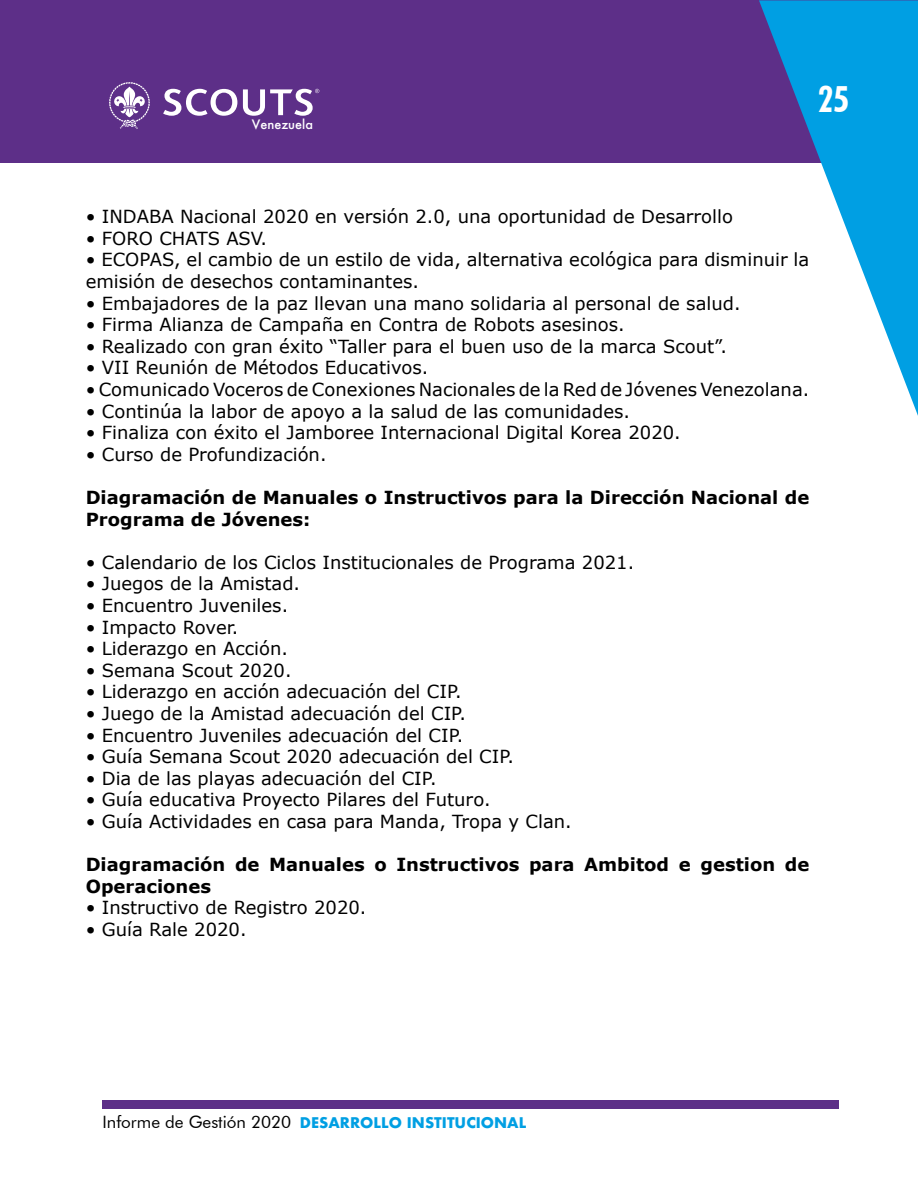
<style>
.page{position:relative;width:918px;height:1188px;background:#fff}
.page>*{position:absolute;margin:0;border:0;box-sizing:border-box;transform-origin:0 0}
.t1{font:700 condensed 36px "Futura BT";color:#fff}
.t2{font:18px/21.6px "Verdana";color:#000}
.t3{font:700 18px/21.6px "Verdana";color:#000}
.t4{font:700 14.4px "Futura";color:#009fe3}
.t5{font:500 12.75px "Futura";color:#fff}
.s1{font-family:"Futura BT";font-weight:400;font-size:17.1px;color:#000}
</style>
<div class="page">
<div style="left:0;top:0;width:918px;height:163px;background:#5d2f88"></div>
<svg style="left:759px;top:0;width:159px;height:416px"></svg>
<svg style="left:109px;top:82px;width:41px;height:47px"></svg>
<svg style="left:163px;top:89px;width:74px;height:27px"></svg>
<svg style="left:243px;top:89px;width:76px;height:27px"></svg>
<div style="left:102px;top:1100px;width:737px;height:8px;background:#5d2f88"></div>
<p class="t5" style="left:252px;top:115px;width:63px">Venezuela</p>
<h1 class="t1" style="left:818px;top:77px;width:33px">25</h1>
<p class="t2" style="left:86px;top:206px;width:649px">• INDABA Nacional 2020 en versión 2.0, una oportunidad de Desarrollo</p>
<p class="t2" style="left:86px;top:228px;width:183px">• FORO CHATS ASV.</p>
<p class="t2" style="left:86px;top:249px;width:725px">• ECOPAS, el cambio de un estilo de vida, alternativa ecológica para disminuir la emisión de desechos contaminantes.</p>
<p class="t2" style="left:86px;top:292px;width:656px">• Embajadores de la paz llevan una mano solidaria al personal de salud.</p>
<p class="t2" style="left:86px;top:314px;width:541px">• Firma Alianza de Campaña en Contra de Robots asesinos.</p>
<p class="t2" style="left:86px;top:336px;width:643px">• Realizado con gran éxito “Taller para el buen uso de la marca Scout”.</p>
<p class="t2" style="left:86px;top:357px;width:344px">• VII Reunión de Métodos Educativos.</p>
<p class="t2" style="left:86px;top:379px;width:725px">• Comunicado Voceros de Conexiones Nacionales de la Red de Jóvenes Venezolana.</p>
<p class="t2" style="left:86px;top:400px;width:546px">• Continúa la labor de apoyo a la salud de las comunidades.</p>
<p class="t2" style="left:86px;top:422px;width:597px">• Finaliza con éxito el Jamboree Internacional Digital Korea 2020.</p>
<p class="t2" style="left:86px;top:444px;width:242px">• Curso de Profundización.</p>
<p class="t3" style="left:86px;top:487px;width:725px">Diagramación de Manuales o Instructivos para la Dirección Nacional de<br>Programa de Jóvenes:</p>
<p class="t2" style="left:86px;top:552px;width:550px">• Calendario de los Ciclos Institucionales de Programa 2021.</p>
<p class="t2" style="left:86px;top:573px;width:216px">• Juegos de la Amistad.</p>
<p class="t2" style="left:86px;top:595px;width:204px">• Encuentro Juveniles.</p>
<p class="t2" style="left:86px;top:616px;width:154px">• Impacto Rover.</p>
<p class="t2" style="left:86px;top:638px;width:204px">• Liderazgo en Acción.</p>
<p class="t2" style="left:86px;top:660px;width:207px">• Semana Scout 2020.</p>
<p class="t2" style="left:86px;top:681px;width:378px">• Liderazgo en acción adecuación del CIP.</p>
<p class="t2" style="left:86px;top:703px;width:382px">• Juego de la Amistad adecuación del CIP.</p>
<p class="t2" style="left:86px;top:724px;width:379px">• Encuentro Juveniles adecuación del CIP.</p>
<p class="t2" style="left:86px;top:746px;width:430px">• Guía Semana Scout 2020 adecuación del CIP.</p>
<p class="t2" style="left:86px;top:768px;width:352px">• Dia de las playas adecuación del CIP.</p>
<p class="t2" style="left:86px;top:789px;width:406px">• Guía educativa Proyecto Pilares del Futuro.</p>
<p class="t2" style="left:86px;top:811px;width:488px">• Guía Actividades en casa para Manda, Tropa y Clan.</p>
<p class="t3" style="left:86px;top:854px;width:725px">Diagramación de Manuales o Instructivos para Ambitod e gestion de<br>Operaciones</p>
<p class="t2" style="left:86px;top:897px;width:282px">• Instructivo de Registro 2020.</p>
<p class="t2" style="left:86px;top:919px;width:162px">• Guía Rale 2020.</p>
<p class="t4" style="left:102px;top:1113px;width:425px"><span class="s1">Informe de Gestión 2020</span> DESARROLLO INSTITUCIONAL</p>
</div>
